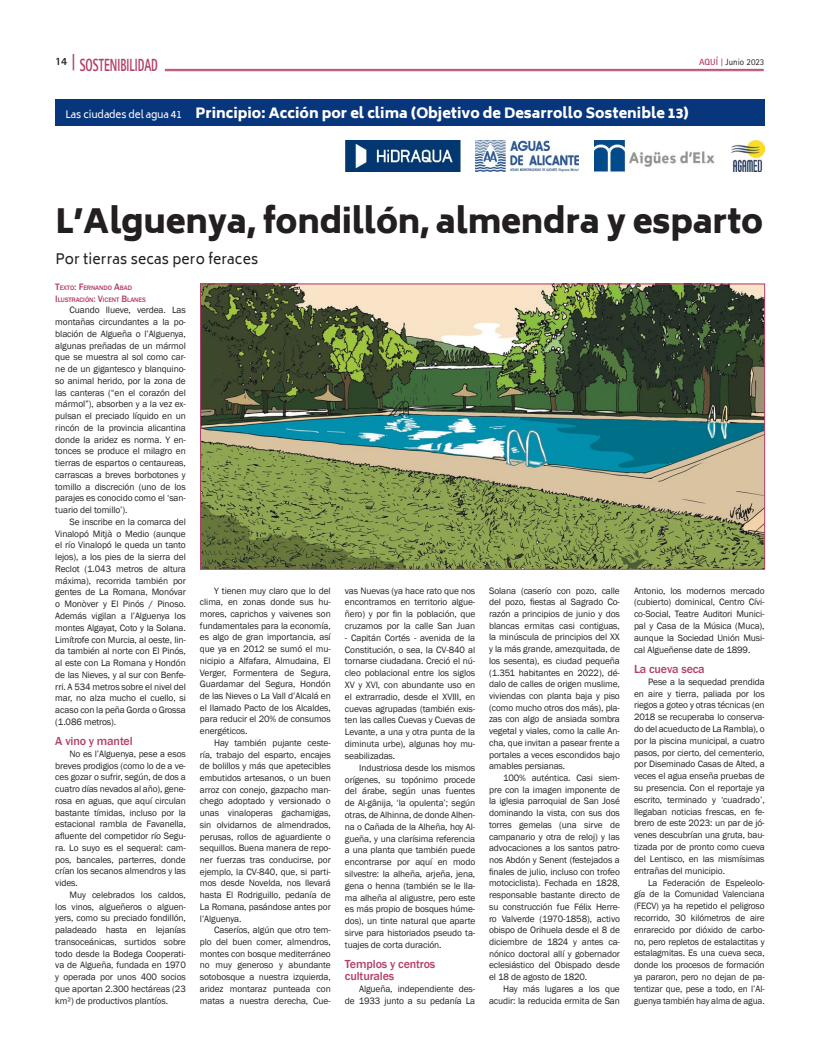
<style>
.page{position:relative;width:820px;height:1049px;background:#fff}
.page>*{position:absolute;margin:0;border:0;box-sizing:border-box;transform-origin:0 0}
.t1{font:900 33px "Biryani";letter-spacing:-.01em;color:#231f20}
.t2{font:800 17.6px "Rotis Sans Serif Std";color:#b23f6a;scale:.64 1}
.t3{font:900 14px "Biryani";color:#fff}
.t4{font:14px "Biryani";letter-spacing:.01em;color:#231f20}
.t5{font:500 12px/11.8px "Franklin Gothic";letter-spacing:-.01em;color:#b23f6a}
.t6{font:800 11px "Rotis Sans Serif Std";color:#231f20}
.t7{font:9.5px/11.8px "Franklin Gothic";letter-spacing:-.01em;color:#231f20;text-align:justify}
.t8{font:9px "Rotis Sans Serif Std";color:#231f20}
.t9{font:500 6.7px/11.8px "Franklin Gothic";letter-spacing:-.015em;color:#b23f6a}
.s1{font-size:18.2px}
.s2{font-weight:700;color:#b23f6a}
.s3{font-family:"Rotis Serif Std";font-weight:700;color:#b23f6a}
.s4{font-weight:400;font-size:10px}
.s5{font-size:9.5px}
</style>
<div class="page">
<div style="left:55px;top:99px;width:709px;height:26px;background:#08367d"></div>
<hr style="left:165px;top:69px;width:598px;height:1px;background:#b23f6a">
<hr style="left:165px;top:71px;width:598px;height:1px;background:#b23f6a">
<img style="left:345px;top:140px;width:115px;height:32px">
<img style="left:475px;top:141px;width:103px;height:31px">
<img style="left:594px;top:140px;width:120px;height:31px">
<img style="left:731px;top:140px;width:33px;height:32px">
<img style="left:202px;top:285px;width:560px;height:283px">
<div style="left:200px;top:283px;width:564px;height:287px;border:1px solid #b23f6a"></div>
<h2 class="t2" style="left:71px;top:54px;width:136px"><span class="s1">|</span> SOSTENIBILIDAD</h2>
<p class="t6" style="left:55px;top:54px;width:14px">14</p>
<p class="t8" style="left:698px;top:57px;width:67px"><span class="s2">AQUÍ</span> <span class="s3">|</span> Junio 2023</p>
<h3 class="t3" style="left:65px;top:105px;width:624px"><span class="s4">Las ciudades del agua 41</span> Principio: Acción por el clima (Objetivo de Desarrollo Sostenible 13)</h3>
<h1 class="t1" style="left:55px;top:203px;width:708px">L’Alguenya, fondillón, almendra y esparto</h1>
<h3 class="t4" style="left:55px;top:251px;width:204px">Por tierras secas pero feraces</h3>
<p class="t9" style="left:55px;top:282px;width:92px"><span class="s5">T</span>EXTO<span class="s5">: F</span>ERNANDO <span class="s5">A</span>BAD<br><span class="s5">I</span>LUSTRACIÓN<span class="s5">: V</span>ICENT <span class="s5">B</span> LANES</p>
<p class="t7" style="left:55px;top:305px;width:132px;text-indent:14px">Cuando llueve, verdea. Las montañas circundantes a la po&shy;blación de Algueña o l’Alguenya, algunas preñadas de un mármol que se muestra al sol como car&shy;ne de un gigantesco y blanquino&shy;so animal herido, por la zona de las canteras (“en el corazón del mármol”), absorben y a la vez ex&shy;pulsan el preciado líquido en un rincón de la provincia alicantina donde la aridez es norma. Y en&shy;tonces se produce el milagro en tierras de espartos o centaureas, carrascas a breves borbotones y tomillo a discreción (uno de los parajes es conocido como el ‘san&shy;tuario del tomillo’).</p>
<p class="t7" style="left:55px;top:516px;width:132px;text-indent:14px">Se inscribe en la comarca del Vinalopó Mitjà o Medio (aunque el río Vinalopó le queda un tanto lejos), a los pies de la sierra del Reclot (1.043 metros de altura máxima), recorrida también por gentes de La Romana, Monóvar o Monòver y El Pinós / Pinoso.<br>Además vigilan a l’Alguenya los montes Algayat, Coto y la Solana.<br>Limítrofe con Murcia, al oeste, lin&shy;da también al norte con El Pinós, al este con La Romana y Hondón de las Nieves, y al sur con Benfe&shy;rri. A 534 metros sobre el nivel del mar, no alza mucho el cuello, si acaso con la peña Gorda o Grossa (1.086 metros).</p>
<p class="t5" style="left:55px;top:735px;width:79px">A vino y mantel</p>
<p class="t7" style="left:55px;top:748px;width:132px;text-indent:14px">No es l’Alguenya, pese a esos breves prodigios (como lo de a ve&shy;ces gozar o sufrir, según, de dos a cuatro días nevados al año), gene&shy;rosa en aguas, que aquí circulan bastante tímidas, incluso por la estacional rambla de Favanella, afluente del competidor río Segu&shy;ra. Lo suyo es el sequeral: cam&shy;pos, bancales, parterres, donde crían los secanos almendros y las vides.</p>
<p class="t7" style="left:55px;top:889px;width:132px;text-indent:14px">Muy celebrados los caldos, los vinos, algueñeros o alguen&shy;yers, como su preciado fondillón, paladeado hasta en lejanías transoceánicas, surtidos sobre todo desde la Bodega Cooperati&shy;va de Algueña, fundada en 1970 y operada por unos 400 socios que aportan 2.300 hectáreas (23 km²) de productivos plantíos.</p>
<p class="t7" style="left:200px;top:585px;width:132px;text-indent:14px">Y tienen muy claro que lo del clima, en zonas donde sus hu&shy;mores, caprichos y vaivenes son fundamentales para la economía, es algo de gran importancia, así que ya en 2012 se sumó el mu&shy;nicipio a Alfafara, Almudaina, El Verger, Formentera de Segura, Guardamar del Segura, Hondón de las Nieves o La Vall d’Alcalá en el llamado Pacto de los Alcaldes, para reducir el 20% de consumos energéticos.</p>
<p class="t7" style="left:200px;top:737px;width:132px;text-indent:14px">Hay también pujante ceste&shy;ría, trabajo del esparto, encajes de bolillos y más que apetecibles embutidos artesanos, o un buen arroz con conejo, gazpacho man&shy;chego adoptado y versionado o unas vinaloperas gachamigas, sin olvidarnos de almendrados, perusas, rollos de aguardiente o sequillos. Buena manera de repo&shy;ner fuerzas tras conducirse, por ejemplo, la CV-840, que, si parti&shy;mos desde Novelda, nos llevará hasta El Rodriguillo, pedanía de La Romana, pasándose antes por l’Alguenya.</p>
<p class="t7" style="left:200px;top:924px;width:132px;text-indent:14px">Caseríos, algún que otro tem&shy;plo del buen comer, almendros, montes con bosque mediterráneo no muy generoso y abundante sotobosque a nuestra izquierda, aridez montaraz punteada con matas a nuestra derecha, Cue-</p>
<p class="t7" style="left:345px;top:585px;width:132px">vas Nuevas (ya hace rato que nos encontramos en territorio algue&shy;ñero) y por fin la población, que cruzamos por la calle San Juan</p>
<p class="t7" style="left:345px;top:632px;width:132px">- Capitán Cortés - avenida de la Constitución, o sea, la CV-840 al tornarse ciudadana. Creció el nú&shy;cleo poblacional entre los siglos XV y XVI, con abundante uso en el extrarradio, desde el XVIII, en cuevas agrupadas (también exis&shy;ten las calles Cuevas y Cuevas de Levante, a una y otra punta de la diminuta urbe), algunas hoy mu&shy;seabilizadas.</p>
<p class="t7" style="left:345px;top:762px;width:132px;text-indent:14px">Industriosa desde los mismos orígenes, su topónimo procede del árabe, según unas fuentes de Al-gânija, ‘la opulenta’; según otras, de Alhinna, de donde Alhen&shy;na o Cañada de la Alheña, hoy Al&shy;gueña, y una clarísima referencia a una planta que también puede encontrarse por aquí en modo silvestre: la alheña, arjeña, jena, gena o henna (también se le lla&shy;ma alheña al aligustre, pero este es más propio de bosques húme&shy;dos), un tinte natural que aparte sirve para historiados pseudo ta&shy;tuajes de corta duración.</p>
<p class="t5" style="left:345px;top:958px;width:92px">Templos y centros culturales</p>
<p class="t7" style="left:345px;top:983px;width:132px;text-align:right">Algueña, independiente des-<br>de 1933 junto a su pedanía La</p>
<p class="t7" style="left:489px;top:585px;width:132px">Solana (caserío con pozo, calle del pozo, fiestas al Sagrado Co&shy;razón a principios de junio y dos blancas ermitas casi contiguas, la minúscula de principios del XX y la más grande, amezquitada, de los sesenta), es ciudad pequeña (1.351 habitantes en 2022), dé&shy;dalo de calles de origen muslime, viviendas con planta baja y piso (como mucho otros dos más), pla&shy;zas con algo de ansiada sombra vegetal y viales, como la calle An&shy;cha, que invitan a pasear frente a portales a veces escondidos bajo amables persianas.</p>
<p class="t7" style="left:489px;top:772px;width:132px;text-indent:14px">100% auténtica. Casi siem&shy;pre con la imagen imponente de la iglesia parroquial de San José dominando la vista, con sus dos torres gemelas (una sirve de campanario y otra de reloj) y las advocaciones a los santos patro&shy;nos Abdón y Senent (festejados a finales de julio, incluso con trofeo motociclista). Fechada en 1828, responsable bastante directo de su construcción fue Félix Herre&shy;ro Valverde (1970-1858), activo obispo de Orihuela desde el 8 de diciembre de 1824 y antes ca&shy;nónico doctoral allí y gobernador eclesiástico del Obispado desde el 18 de agosto de 1820.</p>
<p class="t7" style="left:489px;top:983px;width:132px;text-align:right">Hay más lugares a los que acudir: la reducida ermita de San</p>
<p class="t7" style="left:633px;top:585px;width:132px">Antonio, los modernos mercado (cubierto) dominical, Centro Cívi&shy;co-Social, Teatre Auditori Munici&shy;pal y Casa de la Música (Muca), aunque la Sociedad Unión Musi&shy;cal Algueñense date de 1899.</p>
<p class="t5" style="left:633px;top:663px;width:72px">La cueva seca</p>
<p class="t7" style="left:633px;top:676px;width:132px;text-indent:14px">Pese a la sequedad prendida en aire y tierra, paliada por los riegos a goteo y otras técnicas (en 2018 se recuperaba lo conserva&shy;do del acueducto de La Rambla), o por la piscina municipal, a cuatro pasos, por cierto, del cementerio, por Diseminado Casas de Alted, a veces el agua enseña pruebas de su presencia. Con el reportaje ya escrito, terminado y ‘cuadrado’, llegaban noticias frescas, en fe&shy;brero de este 2023: un par de jó&shy;venes descubrían una gruta, bau&shy;tizada por de pronto como cueva del Lentisco, en las mismísimas entrañas del municipio.</p>
<p class="t7" style="left:633px;top:877px;width:132px;text-indent:14px">La Federación de Espeleolo&shy;gía de la Comunidad Valenciana (FECV) ya ha repetido el peligroso recorrido, 30 kilómetros de aire enrarecido por dióxido de carbo&shy;no, pero repletos de estalactitas y estalagmitas. Es una cueva seca, donde los procesos de formación ya pararon, pero no dejan de pa&shy;tentizar que, pese a todo, en l’Al&shy;guenya también hay alma de agua.</p>
</div>
